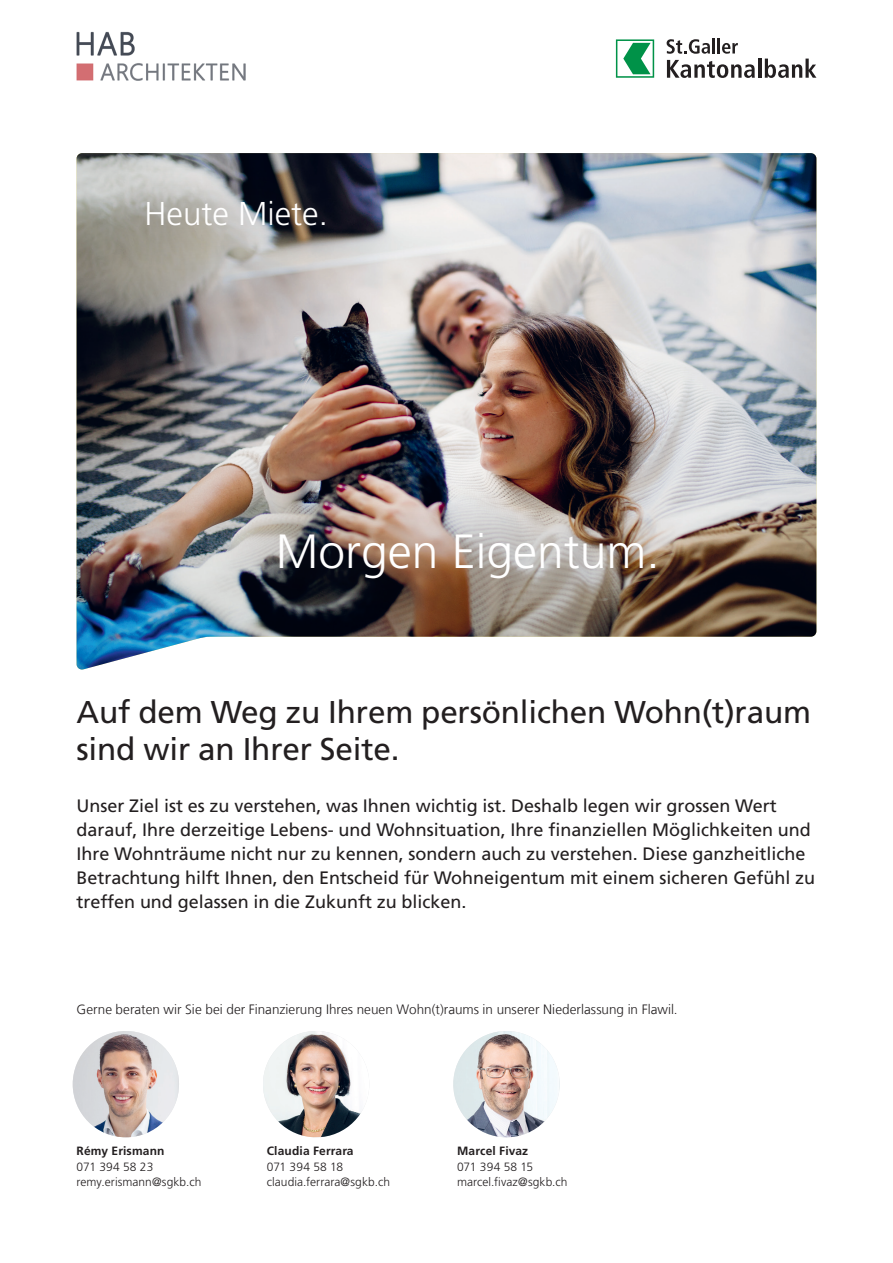
<style>
.page{position:relative;width:893px;height:1263px;background:#fff}
.page>*{position:absolute;margin:0;border:0;box-sizing:border-box;transform-origin:0 0}
.t1{font:300 48px "Frutiger LT Std";color:#fff}
.t2{font:300 33px "Frutiger LT Std";color:#fff}
.t3{font:31.5px/37.5px "Frutiger LT Std";letter-spacing:-.005em;color:#231f20}
.t4{font:18px/24px "Frutiger LT Com";color:#231f20}
.t5{font:300 13.5px "Frutiger LT Com";letter-spacing:.005em;color:#231f20}
.t6{font:300 12px/15.8px "Frutiger LT Std";letter-spacing:.005em;color:#231f20}
.t7{font:700 12px "Frutiger LT Std";letter-spacing:.01em;color:#231f20}
</style>
<div class="page">
<svg style="left:616px;top:39px;width:38px;height:39px"></svg>
<svg style="left:667px;top:39px;width:43px;height:15px"></svg>
<hr style="left:712px;top:38px;width:3px;height:16px;background:#231f20">
<hr style="left:717px;top:38px;width:3px;height:16px;background:#231f20">
<svg style="left:722px;top:43px;width:16px;height:11px"></svg>
<svg style="left:667px;top:60px;width:88px;height:18px"></svg>
<hr style="left:758px;top:59px;width:3px;height:19px;background:#231f20">
<svg style="left:765px;top:59px;width:51px;height:19px"></svg>
<img style="left:77px;top:153px;width:739px;height:516px">
<svg style="left:82px;top:158px;width:258px;height:113px;background:#8d8d8a"></svg>
<img style="left:204px;top:482px;width:474px;height:147px">
<img style="left:76px;top:31px;width:170px;height:50px">
<img style="left:73px;top:1031px;width:106px;height:106px;border-radius:53px">
<img style="left:263px;top:1031px;width:106px;height:106px;border-radius:53px">
<img style="left:453px;top:1031px;width:107px;height:106px;border-radius:53px">
<h2 class="t2" style="left:145px;top:195px;width:185px">Heute Miete.</h2>
<h1 class="t1" style="left:276px;top:524px;width:386px">Morgen Eigentum.</h1>
<h3 class="t3" style="left:77px;top:693px;width:736px">Auf dem Weg zu Ihrem persönlichen Wohn(t)raum sind wir an Ihrer Seite.</h3>
<p class="t4" style="left:77px;top:793px;width:740px">Unser Ziel ist es zu verstehen, was Ihnen wichtig ist. Deshalb legen wir grossen Wert darauf, Ihre derzeitige Lebens- und Wohnsituation, Ihre finanziellen Möglichkeiten und Ihre Wohnträume nicht nur zu kennen, sondern auch zu verstehen. Diese ganzheitliche Betrachtung hilft Ihnen, den Entscheid für Wohneigentum mit einem sicheren Gefühl zu treffen und gelassen in die Zukunft zu blicken.</p>
<p class="t5" style="left:77px;top:1000px;width:603px">Gerne beraten wir Sie bei der Finanzierung Ihres neuen Wohn(t)raums in unserer Niederlassung in Flawil.</p>
<p class="t7" style="left:77px;top:1143px;width:90px">Rémy Erismann</p>
<p class="t6" style="left:77px;top:1159px;width:126px">071 394 58 23 remy.erismann@sgkb.ch</p>
<p class="t7" style="left:267px;top:1143px;width:88px">Claudia Ferrara</p>
<p class="t6" style="left:267px;top:1159px;width:125px">071 394 58 18 claudia.ferrara@sgkb.ch</p>
<p class="t7" style="left:457px;top:1143px;width:73px">Marcel Fivaz</p>
<p class="t6" style="left:457px;top:1159px;width:112px">071 394 58 15 marcel.fivaz@sgkb.ch</p>
</div>
